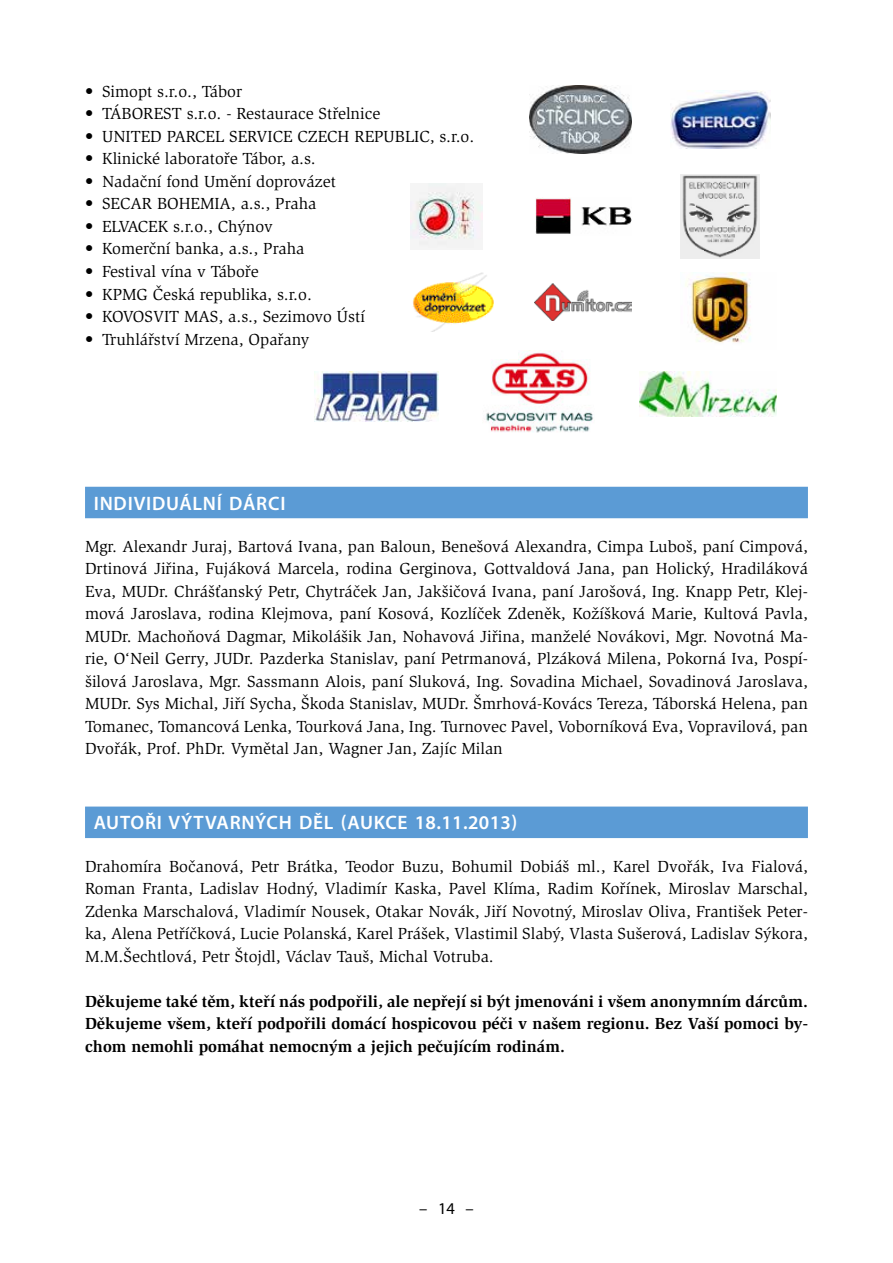
<style>
.page{position:relative;width:893px;height:1263px;background:#fff}
.page>*{position:absolute;margin:0;border:0;box-sizing:border-box;transform-origin:0 0}
.t1{font:600 19.5px "Myriad Pro";letter-spacing:.04em;color:#fff}
.t2{font:16.5px/22.5px "Slimbach Std";color:#000;text-align:justify}
.t3{font:700 16.5px/22.5px "Slimbach Std";color:#000;text-align:justify}
.t4{font:16.5px "Myriad Pro";color:#000}
</style>
<div class="page">
<div style="left:85px;top:487px;width:723px;height:31px;background:#5b9bd5"></div>
<div style="left:85px;top:806px;width:723px;height:32px;background:#5b9bd5"></div>
<img style="left:530px;top:85px;width:101px;height:69px">
<img style="left:639px;top:371px;width:137px;height:45px">
<img style="left:314px;top:371px;width:124px;height:50px">
<img style="left:486px;top:351px;width:107px;height:82px">
<img style="left:536px;top:197px;width:95px;height:37px">
<img style="left:681px;top:174px;width:78px;height:85px">
<img style="left:413px;top:272px;width:81px;height:60px">
<img style="left:410px;top:184px;width:72px;height:64px">
<img style="left:671px;top:90px;width:100px;height:58px">
<img style="left:685px;top:272px;width:66px;height:71px">
<img style="left:534px;top:284px;width:97px;height:36px">
<p class="t2" style="left:85px;top:80px;width:159px">• Simopt s.r.o., Tábor</p>
<p class="t2" style="left:85px;top:103px;width:297px">• TÁBOREST s.r.o. - Restaurace Střelnice</p>
<p class="t2" style="left:85px;top:125px;width:391px">• UNITED PARCEL SERVICE CZECH REPUBLIC, s.r.o.</p>
<p class="t2" style="left:85px;top:148px;width:232px">• Klinické laboratoře Tábor, a.s.</p>
<p class="t2" style="left:85px;top:170px;width:252px">• Nadační fond Umění doprovázet</p>
<p class="t2" style="left:85px;top:193px;width:233px">• SECAR BOHEMIA, a.s., Praha</p>
<p class="t2" style="left:85px;top:215px;width:189px">• ELVACEK s.r.o., Chýnov</p>
<p class="t2" style="left:85px;top:238px;width:221px">• Komerční banka, a.s., Praha</p>
<p class="t2" style="left:85px;top:260px;width:175px">• Festival vína v Táboře</p>
<p class="t2" style="left:85px;top:283px;width:228px">• KPMG Česká republika, s.r.o.</p>
<p class="t2" style="left:85px;top:305px;width:281px">• KOVOSVIT MAS, a.s., Sezimovo Ústí</p>
<p class="t2" style="left:85px;top:328px;width:226px">• Truhlářství Mrzena, Opařany</p>
<p class="t1" style="left:94px;top:490px;width:193px">INDIVIDUÁLNÍ DÁRCI</p>
<p class="t2" style="left:85px;top:535px;width:724px">Mgr. Alexandr Juraj, Bartová Ivana, pan Baloun, Benešová Alexandra, Cimpa Luboš, paní Cimpová, Drtinová Jiřina, Fujáková Marcela, rodina Gerginova, Gottvaldová Jana, pan Holický, Hradiláková Eva, MUDr. Chrášťanský Petr, Chytráček Jan, Jakšičová Ivana, paní Jarošová, Ing. Knapp Petr, Klej&shy;mová Jaroslava, rodina Klejmova, paní Kosová, Kozlíček Zdeněk, Kožíšková Marie, Kultová Pavla, MUDr. Machoňová Dagmar, Mikolášik Jan, Nohavová Jiřina, manželé Novákovi, Mgr. Novotná Ma&shy;rie, O‘Neil Gerry, JUDr. Pazderka Stanislav, paní Petrmanová, Plzáková Milena, Pokorná Iva, Pospí&shy;šilová Jaroslava, Mgr. Sassmann Alois, paní Sluková, Ing. Sovadina Michael, Sovadinová Jaroslava, MUDr. Sys Michal, Jiří Sycha, Škoda Stanislav, MUDr. Šmrhová-Kovács Tereza, Táborská Helena, pan Tomanec, Tomancová Lenka, Tourková Jana, Ing. Turnovec Pavel, Voborníková Eva, Vopravilová, pan Dvořák, Prof. PhDr. Vymětal Jan, Wagner Jan, Zajíc Milan</p>
<p class="t1" style="left:94px;top:810px;width:425px">AUTOŘI VÝTVARNÝCH DĚL (AUKCE 18.11.2013)</p>
<p class="t2" style="left:85px;top:855px;width:724px">Drahomíra Bočanová, Petr Brátka, Teodor Buzu, Bohumil Dobiáš ml., Karel Dvořák, Iva Fialová, Roman Franta, Ladislav Hodný, Vladimír Kaska, Pavel Klíma, Radim Kořínek, Miroslav Marschal, Zdenka Marschalová, Vladimír Nousek, Otakar Novák, Jiří Novotný, Miroslav Oliva, František Peter&shy;ka, Alena Petříčková, Lucie Polanská, Karel Prášek, Vlastimil Slabý, Vlasta Sušerová, Ladislav Sýkora, M.M.Šechtlová, Petr Štojdl, Václav Tauš, Michal Votruba.</p>
<p class="t3" style="left:85px;top:990px;width:724px">Děkujeme také těm, kteří nás podpořili, ale nepřejí si být jmenováni i všem anonymním dárcům.<br>Děkujeme všem, kteří podpořili domácí hospicovou péči v našem regionu. Bez Vaší pomoci by&shy;chom nemohli pomáhat nemocným a jejich pečujícím rodinám.</p>
<p class="t4" style="left:419px;top:1198px;width:56px">– 14 –</p>
</div>
